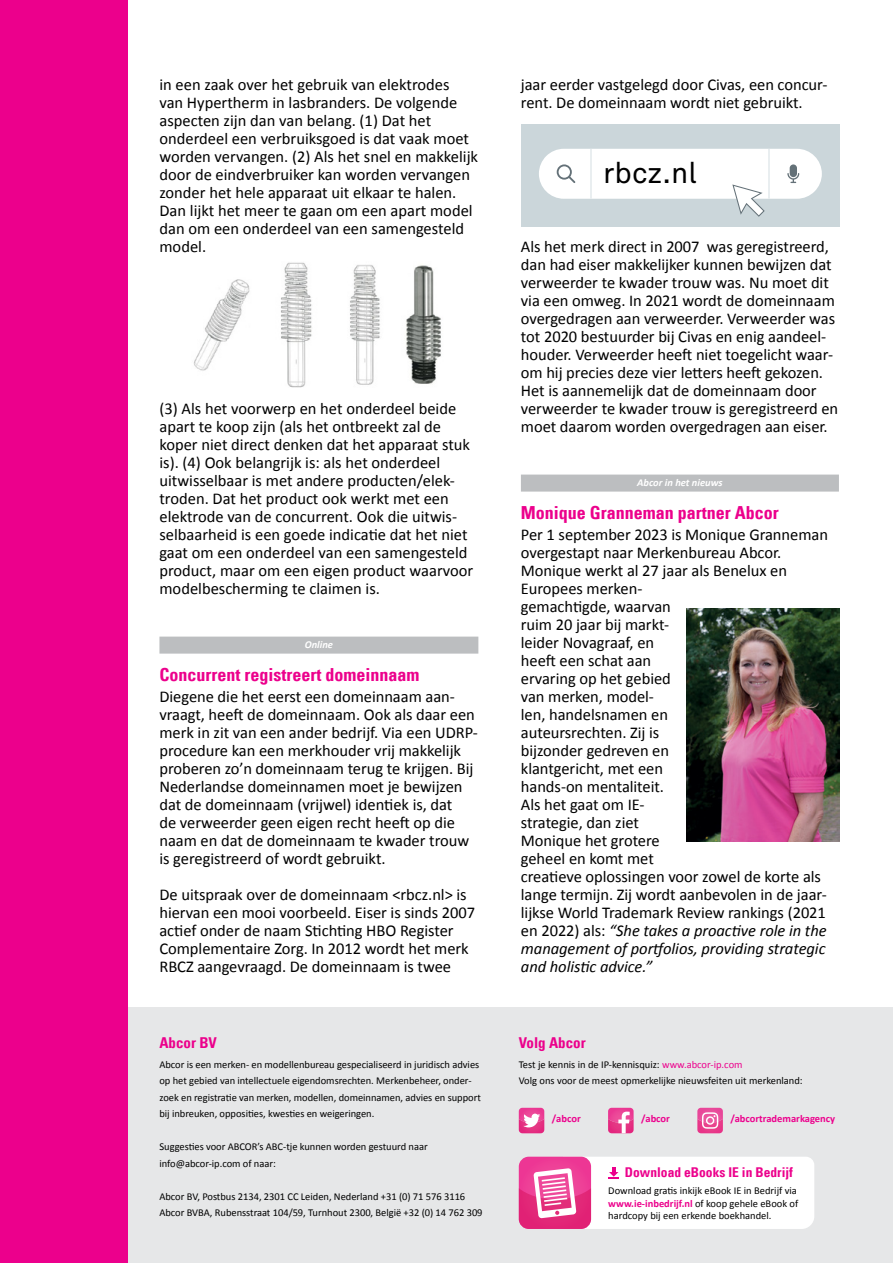
<style>
.page{position:relative;width:893px;height:1263px;background:#fff}
.page>*{position:absolute;margin:0;border:0;box-sizing:border-box;transform-origin:0 0}
.t1{font:29.4px "Akkurat";color:#000}
.t2{font:700 condensed 18px "Univers LT";color:#ec008c}
.t3{font:16.5px/18px "Calibri";letter-spacing:-.005em;color:#000}
.t4{font:700 condensed 15px "Univers LT";color:#ec008c}
.t5{font:700 condensed 13.5px "Univers LT";color:#ec008c}
.t6{font:10.5px/16.5px "Calibri";letter-spacing:-.005em;color:#000}
.t7{font:700 10.5px "Calibri";color:#ec008c}
.t8{font:italic 700 10.5px "Calibri";color:#fff}
.s1{font-style:italic}
.s2{color:#ec008c}
.s3{font-weight:700;color:#ec008c}
</style>
<div class="page">
<div style="left:128px;top:1008px;width:765px;height:255px;background:#e6e7e8"></div>
<div style="left:159px;top:637px;width:319px;height:17px;background:#bcbec0"></div>
<div style="left:521px;top:475px;width:318px;height:17px;background:#bcbec0"></div>
<div style="left:0;top:0;width:128px;height:1263px;background:#ec008c"></div>
<svg style="left:519px;top:1108px;width:25px;height:25px"></svg>
<svg style="left:608px;top:1108px;width:26px;height:25px"></svg>
<svg style="left:519px;top:1157px;width:295px;height:72px;background:#fad4e6"></svg>
<svg style="left:697px;top:1108px;width:26px;height:25px"></svg>
<img style="left:194px;top:262px;width:247px;height:126px">
<div style="left:521px;top:124px;width:319px;height:102px;background:#cbd6da"></div>
<svg style="left:539px;top:149px;width:283px;height:68px"></svg>
<img style="left:687px;top:608px;width:153px;height:234px">
<p class="t3" style="left:159px;top:75px;width:320px">in een zaak over het gebruik van elektrodes<br>van Hypertherm in lasbranders. De volgende aspecten zijn dan van belang. (1) Dat het onderdeel een verbruiksgoed is dat vaak moet worden vervangen. (2) Als het snel en makkelijk door de eindverbruiker kan worden vervangen zonder het hele apparaat uit elkaar te halen.<br>Dan lijkt het meer te gaan om een apart model dan om een onderdeel van een samengesteld model.</p>
<p class="t3" style="left:159px;top:399px;width:315px">(3) Als het voorwerp en het onderdeel beide apart te koop zijn (als het ontbreekt zal de koper niet direct denken dat het apparaat stuk is). (4) Ook belangrijk is: als het onderdeel uitwisselbaar is met andere producten/elek&shy;troden. Dat het product ook werkt met een elektrode van de concurrent. Ook die uitwis&shy;selbaarheid is een goede indicatie dat het niet gaat om een onderdeel van een samengesteld product, maar om een eigen product waarvoor modelbescherming te claimen is.</p>
<p class="t8" style="left:305px;top:637px;width:30px">Online</p>
<p class="t2" style="left:159px;top:664px;width:261px">Concurrent registreert domeinnaam</p>
<p class="t3" style="left:159px;top:687px;width:320px">Diegene die het eerst een domeinnaam aan&shy;vraagt, heeft de domeinnaam. Ook als daar een merk in zit van een ander bedrijf. Via een UDRP&shy;procedure kan een merkhouder vrij makkelijk proberen zo’n domeinnaam terug te krijgen. Bij Nederlandse domeinnamen moet je bewijzen dat de domeinnaam (vrijwel) identiek is, dat<br>de verweerder geen eigen recht heeft op die naam en dat de domeinnaam te kwader trouw is geregistreerd of wordt gebruikt.</p>
<p class="t3" style="left:159px;top:885px;width:317px">De uitspraak over de domeinnaam &lt;rbcz.nl&gt; is hiervan een mooi voorbeeld. Eiser is sinds 2007 actief onder de naam Stichting HBO Register Complementaire Zorg. In 2012 wordt het merk RBCZ aangevraagd. De domeinnaam is twee</p>
<p class="t4" style="left:159px;top:1034px;width:59px">Abcor BV</p>
<p class="t6" style="left:159px;top:1056px;width:323px">Abcor is een merken- en modellenbureau gespecialiseerd in juridisch advies op het gebied van intellectuele eigendomsrechten. Merkenbeheer, onder&shy;zoek en registratie van merken, modellen, domeinnamen, advies en support bij inbreuken, opposities, kwesties en weigeringen.</p>
<p class="t6" style="left:159px;top:1138px;width:270px">Suggesties voor ABCOR’s ABC-tje kunnen worden gestuurd naar info@abcor-ip.com of naar:</p>
<p class="t6" style="left:159px;top:1188px;width:325px">Abcor BV, Postbus 2134, 2301 CC Leiden, Nederland +31 (0) 71 576 3116<br>Abcor BVBA, Rubensstraat 104/59, Turnhout 2300, België +32 (0) 14 762 309</p>
<p class="t3" style="left:521px;top:75px;width:308px">jaar eerder vastgelegd door Civas, een concur&shy;rent. De domeinnaam wordt niet gebruikt.</p>
<h1 class="t1" style="left:603px;top:155px;width:95px">rbcz.nl</h1>
<p class="t3" style="left:521px;top:237px;width:319px">Als het merk direct in 2007 was geregistreerd, dan had eiser makkelijker kunnen bewijzen dat verweerder te kwader trouw was. Nu moet dit via een omweg. In 2021 wordt de domeinnaam overgedragen aan verweerder. Verweerder was tot 2020 bestuurder bij Civas en enig aandeel&shy;houder. Verweerder heeft niet toegelicht waar&shy;om hij precies deze vier letters heeft gekozen.<br>Het is aannemelijk dat de domeinnaam door verweerder te kwader trouw is geregistreerd en moet daarom worden overgedragen aan eiser.</p>
<p class="t8" style="left:637px;top:475px;width:87px">Abcor in het nieuws</p>
<p class="t2" style="left:521px;top:502px;width:259px">Monique Granneman partner Abcor</p>
<p class="t3" style="left:521px;top:525px;width:309px">Per 1 september 2023 is Monique Granneman overgestapt naar Merkenbureau Abcor.<br>Monique werkt al 27 jaar als Benelux en<br>Europees merken-<br>gemachtigde, waarvan<br>ruim 20 jaar bij markt-<br>leider Novagraaf, en<br>heeft een schat aan<br>ervaring op het gebied<br>van merken, model-<br>len, handelsnamen en<br>auteursrechten. Zij is<br>bijzonder gedreven en<br>klantgericht, met een<br>hands-on mentaliteit.<br>Als het gaat om IE-<br>strategie, dan ziet<br>Monique het grotere<br>geheel en komt met<br>creatieve oplossingen voor zowel de korte als lange termijn. Zij wordt aanbevolen in de jaar&shy;lijkse World Trademark Review rankings (2021 en 2022) als: <span class="s1">“She takes a proactive role in the management of portfolios, providing strategic and holistic advice.”</span></p>
<p class="t4" style="left:519px;top:1034px;width:68px">Volg Abcor</p>
<p class="t6" style="left:519px;top:1056px;width:285px">Test je kennis in de IP-kennisquiz: <span class="s2">www.abcor-ip.com<br></span>Volg ons voor de meest opmerkelijke nieuwsfeiten uit merkenland:</p>
<p class="t7" style="left:552px;top:1111px;width:30px">/abcor</p>
<p class="t7" style="left:641px;top:1111px;width:30px">/abcor</p>
<p class="t7" style="left:730px;top:1111px;width:106px">/abcortrademarkagency</p>
<p class="t5" style="left:625px;top:1163px;width:169px">Download eBooks IE in Bedrijf</p>
<p class="t6" style="left:608px;top:1184px;width:192px;line-height:12.8px">Download gratis inkijk eBook IE in Bedrijf via <span class="s3">www.ie-inbedrijf.nl</span> of koop gehele eBook of hardcopy bij een erkende boekhandel.</p>
</div>
